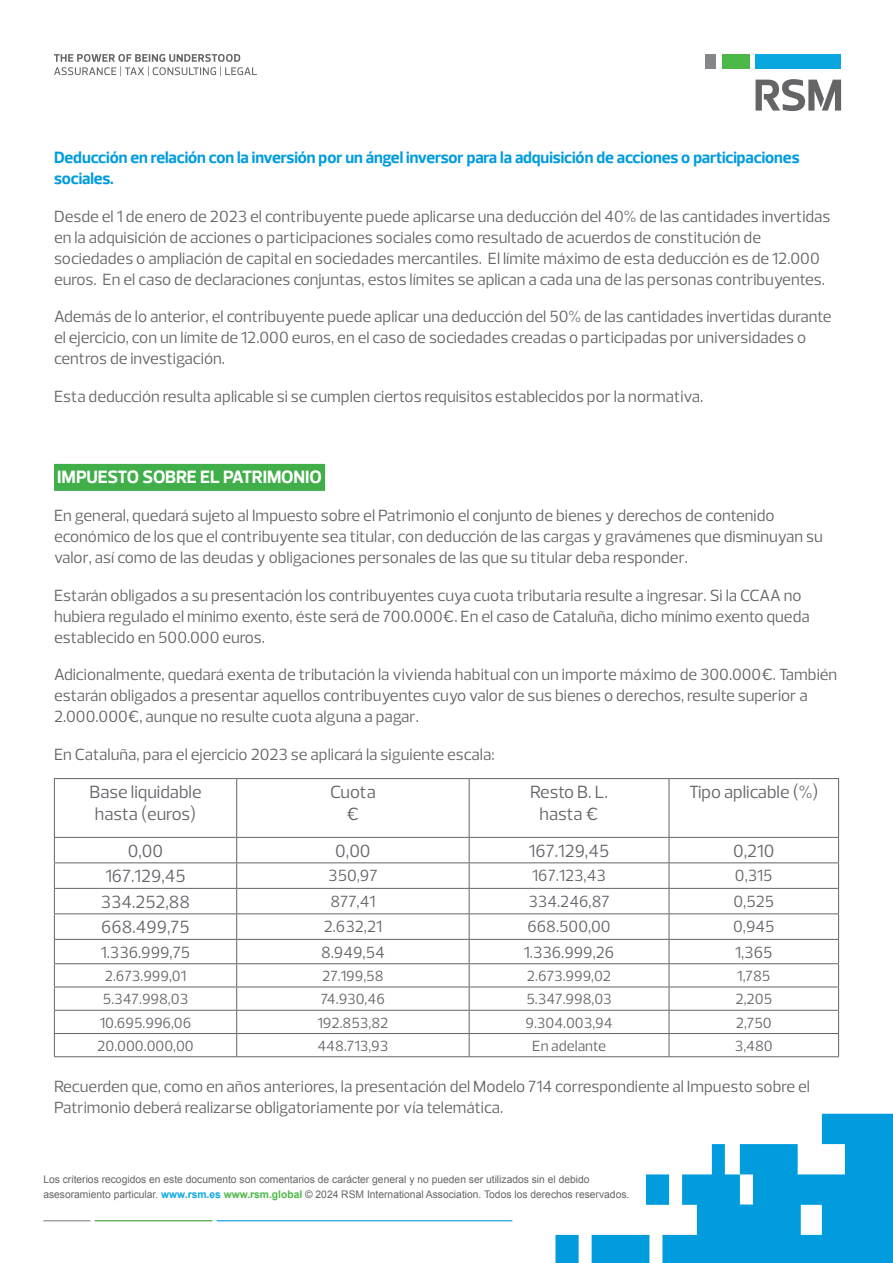
<style>
.page{position:relative;width:893px;height:1263px;background:#fff}
.page>*{position:absolute;margin:0;border:0;box-sizing:border-box;transform-origin:0 0}
.t1{font:18px "Prelo";color:#63656a}
.Subhead{font:700 18px "Prelo";letter-spacing:-.015em;color:#fff}
.Body{font:16.5px/21px "Prelo";color:#656568}
.Body-2{font:700 16.5px/21px "Prelo";letter-spacing:-.005em;color:#009cde}
.Body-3{font:16.5px "Prelo";color:#63656a}
.Body-4{font:15px "Prelo";color:#63656a}
.Body-5{font:10.5px/15px "Arial";color:#656568}
.s1{font-weight:700;color:#08a7e0}
.s2{font-weight:700;color:#4cb848}
</style>
<div class="page">
<hr style="left:95px;top:1220px;width:117px;height:1px;background:#3f9c35">
<hr style="left:217px;top:1220px;width:295px;height:1px;background:#009cde">
<hr style="left:43px;top:1220px;width:48px;height:1px;background:#848689">
<div style="left:755px;top:54px;width:86px;height:14px;background:#08a7e0"></div>
<div style="left:705px;top:54px;width:11px;height:14px;background:#848689"></div>
<div style="left:722px;top:54px;width:27px;height:14px;background:#4cb848"></div>
<svg style="left:755px;top:79px;width:86px;height:32px"></svg>
<svg style="left:54px;top:54px;width:203px;height:22px"></svg>
<svg style="left:555px;top:1114px;width:338px;height:149px;fill:#009cde"></svg>
<div style="left:54px;top:464px;width:271px;height:27px;background:#40ae49"></div>
<hr style="left:54px;top:778px;width:183px;height:1px;background:#63656a">
<hr style="left:54px;top:779px;width:1px;height:58px;background:#63656a">
<hr style="left:237px;top:778px;width:232px;height:1px;background:#63656a">
<hr style="left:236px;top:779px;width:1px;height:58px;background:#63656a">
<hr style="left:469px;top:778px;width:200px;height:1px;background:#63656a">
<hr style="left:469px;top:779px;width:1px;height:58px;background:#63656a">
<hr style="left:669px;top:778px;width:170px;height:1px;background:#63656a">
<hr style="left:669px;top:779px;width:1px;height:58px;background:#63656a">
<hr style="left:838px;top:779px;width:1px;height:58px;background:#63656a">
<hr style="left:54px;top:837px;width:183px;height:1px;background:#63656a">
<hr style="left:237px;top:837px;width:232px;height:1px;background:#63656a">
<hr style="left:469px;top:837px;width:200px;height:1px;background:#63656a">
<hr style="left:669px;top:837px;width:170px;height:1px;background:#63656a">
<hr style="left:54px;top:862px;width:183px;height:1px;background:#63656a">
<hr style="left:237px;top:862px;width:232px;height:1px;background:#63656a">
<hr style="left:669px;top:862px;width:170px;height:1px;background:#63656a">
<hr style="left:54px;top:888px;width:183px;height:1px;background:#63656a">
<hr style="left:237px;top:888px;width:232px;height:1px;background:#63656a">
<hr style="left:469px;top:888px;width:200px;height:1px;background:#63656a">
<hr style="left:669px;top:888px;width:170px;height:1px;background:#63656a">
<hr style="left:54px;top:913px;width:183px;height:1px;background:#63656a">
<hr style="left:237px;top:913px;width:232px;height:1px;background:#63656a">
<hr style="left:469px;top:913px;width:200px;height:1px;background:#63656a">
<hr style="left:669px;top:913px;width:170px;height:1px;background:#63656a">
<hr style="left:54px;top:939px;width:183px;height:1px;background:#63656a">
<hr style="left:237px;top:939px;width:232px;height:1px;background:#63656a">
<hr style="left:469px;top:939px;width:200px;height:1px;background:#63656a">
<hr style="left:669px;top:939px;width:170px;height:1px;background:#63656a">
<hr style="left:54px;top:963px;width:183px;height:1px;background:#63656a">
<hr style="left:237px;top:963px;width:232px;height:1px;background:#63656a">
<hr style="left:469px;top:963px;width:200px;height:1px;background:#63656a">
<hr style="left:669px;top:963px;width:170px;height:1px;background:#63656a">
<hr style="left:54px;top:987px;width:183px;height:1px;background:#63656a">
<hr style="left:237px;top:987px;width:232px;height:1px;background:#63656a">
<hr style="left:469px;top:987px;width:200px;height:1px;background:#63656a">
<hr style="left:669px;top:987px;width:170px;height:1px;background:#63656a">
<hr style="left:54px;top:1010px;width:183px;height:1px;background:#63656a">
<hr style="left:237px;top:1010px;width:232px;height:1px;background:#63656a">
<hr style="left:469px;top:1010px;width:200px;height:1px;background:#63656a">
<hr style="left:669px;top:1010px;width:170px;height:1px;background:#63656a">
<hr style="left:54px;top:1033px;width:183px;height:1px;background:#63656a">
<svg style="left:54px;top:838px;width:1px;height:218px"></svg>
<hr style="left:237px;top:1033px;width:232px;height:1px;background:#63656a">
<svg style="left:236px;top:838px;width:1px;height:218px"></svg>
<hr style="left:469px;top:1033px;width:200px;height:1px;background:#63656a">
<svg style="left:469px;top:838px;width:1px;height:218px"></svg>
<hr style="left:669px;top:1033px;width:170px;height:1px;background:#63656a">
<svg style="left:838px;top:838px;width:1px;height:218px"></svg>
<hr style="left:54px;top:1056px;width:183px;height:1px;background:#63656a">
<hr style="left:237px;top:1056px;width:232px;height:1px;background:#63656a">
<hr style="left:469px;top:1056px;width:200px;height:1px;background:#63656a">
<hr style="left:669px;top:1056px;width:170px;height:1px;background:#63656a">
<svg style="left:669px;top:838px;width:1px;height:218px"></svg>
<hr style="left:469px;top:862px;width:200px;height:1px;background:#63656a">
<p class="Body-2" style="left:54px;top:147px;width:747px">Deducción en relación con la inversión por un ángel inversor para la adquisición de acciones o participaciones sociales.</p>
<p class="Body" style="left:54px;top:206px;width:778px">Desde el 1 de enero de 2023 el contribuyente puede aplicarse una deducción del 40% de las cantidades invertidas en la adquisición de acciones o participaciones sociales como resultado de acuerdos de constitución de sociedades o ampliación de capital en sociedades mercantiles. El límite máximo de esta deducción es de 12.000 euros. En el caso de declaraciones conjuntas, estos límites se aplican a cada una de las personas contribuyentes.</p>
<p class="Body" style="left:54px;top:306px;width:779px">Además de lo anterior, el contribuyente puede aplicar una deducción del 50% de las cantidades invertidas durante el ejercicio, con un límite de 12.000 euros, en el caso de sociedades creadas o participadas por universidades o centros de investigación.</p>
<p class="Body" style="left:54px;top:386px;width:651px">Esta deducción resulta aplicable si se cumplen ciertos requisitos establecidos por la normativa.</p>
<p class="Subhead" style="left:57px;top:467px;width:266px">IMPUESTO SOBRE EL PATRIMONIO</p>
<p class="Body" style="left:54px;top:505px;width:770px">En general, quedará sujeto al Impuesto sobre el Patrimonio el conjunto de bienes y derechos de contenido económico de los que el contribuyente sea titular, con deducción de las cargas y gravámenes que disminuyan su valor, así como de las deudas y obligaciones personales de las que su titular deba responder.</p>
<p class="Body" style="left:54px;top:585px;width:757px">Estarán obligados a su presentación los contribuyentes cuya cuota tributaria resulte a ingresar. Si la CCAA no hubiera regulado el mínimo exento, éste será de 700.000€. En el caso de Cataluña, dicho mínimo exento queda establecido en 500.000 euros.</p>
<p class="Body" style="left:54px;top:664px;width:785px">Adicionalmente, quedará exenta de tributación la vivienda habitual con un importe máximo de 300.000€. También estarán obligados a presentar aquellos contribuyentes cuyo valor de sus bienes o derechos, resulte superior a<br>2.000.000€, aunque no resulte cuota alguna a pagar.</p>
<p class="Body" style="left:54px;top:744px;width:442px">En Cataluña, para el ejercicio 2023 se aplicará la siguiente escala:</p>
<p class="t1" style="left:89px;top:781px;width:114px">Base liquidable</p>
<p class="t1" style="left:95px;top:802px;width:103px">hasta (euros)</p>
<p class="t1" style="left:330px;top:781px;width:47px">Cuota</p>
<p class="t1" style="left:347px;top:802px;width:14px">€</p>
<p class="t1" style="left:530px;top:781px;width:80px">Resto B. L.</p>
<p class="t1" style="left:540px;top:802px;width:60px">hasta €</p>
<p class="t1" style="left:689px;top:781px;width:131px">Tipo aplicable (%)</p>
<p class="t1" style="left:128px;top:840px;width:37px">0,00</p>
<p class="t1" style="left:335px;top:840px;width:37px">0,00</p>
<p class="t1" style="left:529px;top:840px;width:82px">167.129,45</p>
<p class="t1" style="left:733px;top:840px;width:43px">0,210</p>
<p class="t1" style="left:105px;top:865px;width:82px">167.129,45</p>
<p class="Body-3" style="left:328px;top:865px;width:51px">350,97</p>
<p class="Body-3" style="left:532px;top:865px;width:75px">167.123,43</p>
<p class="Body-3" style="left:735px;top:865px;width:39px">0,315</p>
<p class="t1" style="left:101px;top:891px;width:91px">334.252,88</p>
<p class="Body-3" style="left:330px;top:891px;width:47px">877,41</p>
<p class="Body-3" style="left:529px;top:891px;width:83px">334.246,87</p>
<p class="Body-3" style="left:733px;top:891px;width:42px">0,525</p>
<p class="t1" style="left:101px;top:916px;width:90px">668.499,75</p>
<p class="Body-3" style="left:324px;top:916px;width:60px">2.632,21</p>
<p class="Body-3" style="left:527px;top:916px;width:85px">668.500,00</p>
<p class="Body-3" style="left:733px;top:916px;width:43px">0,945</p>
<p class="Body-3" style="left:101px;top:942px;width:91px">1.336.999,75</p>
<p class="Body-3" style="left:321px;top:942px;width:65px">8.949,54</p>
<p class="Body-3" style="left:524px;top:942px;width:92px">1.336.999,26</p>
<p class="Body-3" style="left:735px;top:942px;width:39px">1,365</p>
<p class="Body-4" style="left:105px;top:967px;width:83px">2.673.999,01</p>
<p class="Body-4" style="left:322px;top:967px;width:63px">27.199,58</p>
<p class="Body-4" style="left:527px;top:967px;width:86px">2.673.999,02</p>
<p class="Body-4" style="left:737px;top:967px;width:35px">1,785</p>
<p class="Body-4" style="left:103px;top:990px;width:87px">5.347.998,03</p>
<p class="Body-4" style="left:321px;top:990px;width:65px">74.930,46</p>
<p class="Body-4" style="left:526px;top:990px;width:87px">5.347.998,03</p>
<p class="Body-4" style="left:735px;top:990px;width:38px">2,205</p>
<p class="Body-4" style="left:100px;top:1013px;width:93px">10.695.996,06</p>
<p class="Body-4" style="left:317px;top:1013px;width:73px">192.853,82</p>
<p class="Body-4" style="left:526px;top:1013px;width:89px">9.304.003,94</p>
<p class="Body-4" style="left:736px;top:1013px;width:38px">2,750</p>
<p class="Body-4" style="left:97px;top:1036px;width:98px">20.000.000,00</p>
<p class="Body-4" style="left:317px;top:1036px;width:72px">448.713,93</p>
<p class="Body-4" style="left:532px;top:1036px;width:75px">En adelante</p>
<p class="Body-4" style="left:735px;top:1036px;width:39px">3,480</p>
<p class="Body" style="left:54px;top:1075px;width:757px">Recuerden que, como en años anteriores, la presentación del Modelo 714 correspondiente al Impuesto sobre el<br>Patrimonio deberá realizarse obligatoriamente por vía telemática.</p>
<p class="Body-5" style="left:43px;top:1172px;width:587px">Los criterios recogidos en este documento son comentarios de carácter general y no pueden ser utilizados sin el debido asesoramiento particular. <span class="s1">www.rsm.es</span> <span class="s2">www.rsm.global</span> © 2024 RSM International Association. Todos los derechos reservados.</p>
</div>
